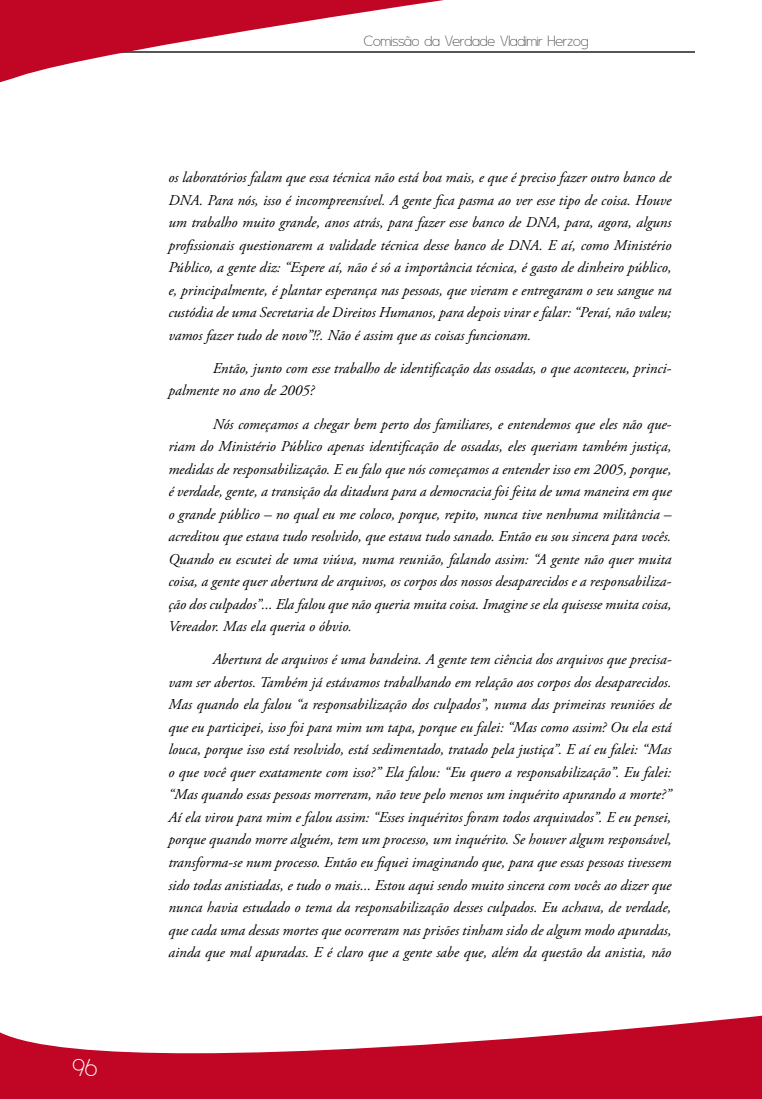
<style>
.page{position:relative;width:762px;height:1099px;background:#fff}
.page>*{position:absolute;margin:0;border:0;box-sizing:border-box;transform-origin:0 0}
.t1{font:28.75px "Asenine";color:#fff}
.t2{font:17.5px "Asenine";color:#565656}
.t3{font:italic 15px/22.5px "Adobe Garamond Pro";color:#000;text-align:justify}
</style>
<div class="page">
<hr style="left:91px;top:51px;width:603px;height:1px;background:#565656">
<svg style="left:0;top:1015px;width:762px;height:83px;fill:#c10525"></svg>
<svg style="left:0;top:0;width:497px;height:83px"></svg>
<h1 class="t1" style="left:72px;top:1052px;width:27px">96</h1>
<p class="t2" style="left:364px;top:32px;width:226px">Comissão da Verdade Vladimir Herzog</p>
<p class="t3" style="left:168px;top:167px;width:505px">os laboratórios falam que essa técnica não está boa mais, e que é preciso fazer outro banco de DNA. Para nós, isso é incompreensível. A gente fica pasma ao ver esse tipo de coisa. Houve um trabalho muito grande, anos atrás, para fazer esse banco de DNA, para, agora, alguns profissionais questionarem a validade técnica desse banco de DNA. E aí, como Ministério Público, a gente diz: “Espere aí, não é só a importância técnica, é gasto de dinheiro público, e, principalmente, é plantar esperança nas pessoas, que vieram e entregaram o seu sangue na custódia de uma Secretaria de Direitos Humanos, para depois virar e falar: “Peraí, não valeu; vamos fazer tudo de novo”!?. Não é assim que as coisas funcionam.</p>
<p class="t3" style="left:168px;top:357px;width:504px;text-indent:44px">Então, junto com esse trabalho de identificação das ossadas, o que aconteceu, princi&shy;palmente no ano de 2005?</p>
<p class="t3" style="left:168px;top:413px;width:505px;text-indent:44px">Nós começamos a chegar bem perto dos familiares, e entendemos que eles não que&shy;riam do Ministério Público apenas identificação de ossadas, eles queriam também justiça, medidas de responsabilização. E eu falo que nós começamos a entender isso em 2005, porque, é verdade, gente, a transição da ditadura para a democracia foi feita de uma maneira em que o grande público – no qual eu me coloco, porque, repito, nunca tive nenhuma militância – acreditou que estava tudo resolvido, que estava tudo sanado. Então eu sou sincera para vocês.<br>Quando eu escutei de uma viúva, numa reunião, falando assim: “A gente não quer muita coisa, a gente quer abertura de arquivos, os corpos dos nossos desaparecidos e a responsabiliza&shy;ção dos culpados”... Ela falou que não queria muita coisa. Imagine se ela quisesse muita coisa, Vereador. Mas ela queria o óbvio.</p>
<p class="t3" style="left:168px;top:648px;width:504px;text-indent:44px">Abertura de arquivos é uma bandeira. A gente tem ciência dos arquivos que precisa&shy;vam ser abertos. Também já estávamos trabalhando em relação aos corpos dos desaparecidos.<br>Mas quando ela falou “a responsabilização dos culpados”, numa das primeiras reuniões de que eu participei, isso foi para mim um tapa, porque eu falei: “Mas como assim? Ou ela está louca, porque isso está resolvido, está sedimentado, tratado pela justiça”. E aí eu falei: “Mas o que você quer exatamente com isso?” Ela falou: “Eu quero a responsabilização”. Eu falei: “Mas quando essas pessoas morreram, não teve pelo menos um inquérito apurando a morte?” Aí ela virou para mim e falou assim: “Esses inquéritos foram todos arquivados”. E eu pensei, porque quando morre alguém, tem um processo, um inquérito. Se houver algum responsável, transforma-se num processo. Então eu fiquei imaginando que, para que essas pessoas tivessem sido todas anistiadas, e tudo o mais... Estou aqui sendo muito sincera com vocês ao dizer que nunca havia estudado o tema da responsabilização desses culpados. Eu achava, de verdade, que cada uma dessas mortes que ocorreram nas prisões tinham sido de algum modo apuradas, ainda que mal apuradas. E é claro que a gente sabe que, além da questão da anistia, não</p>
</div>
